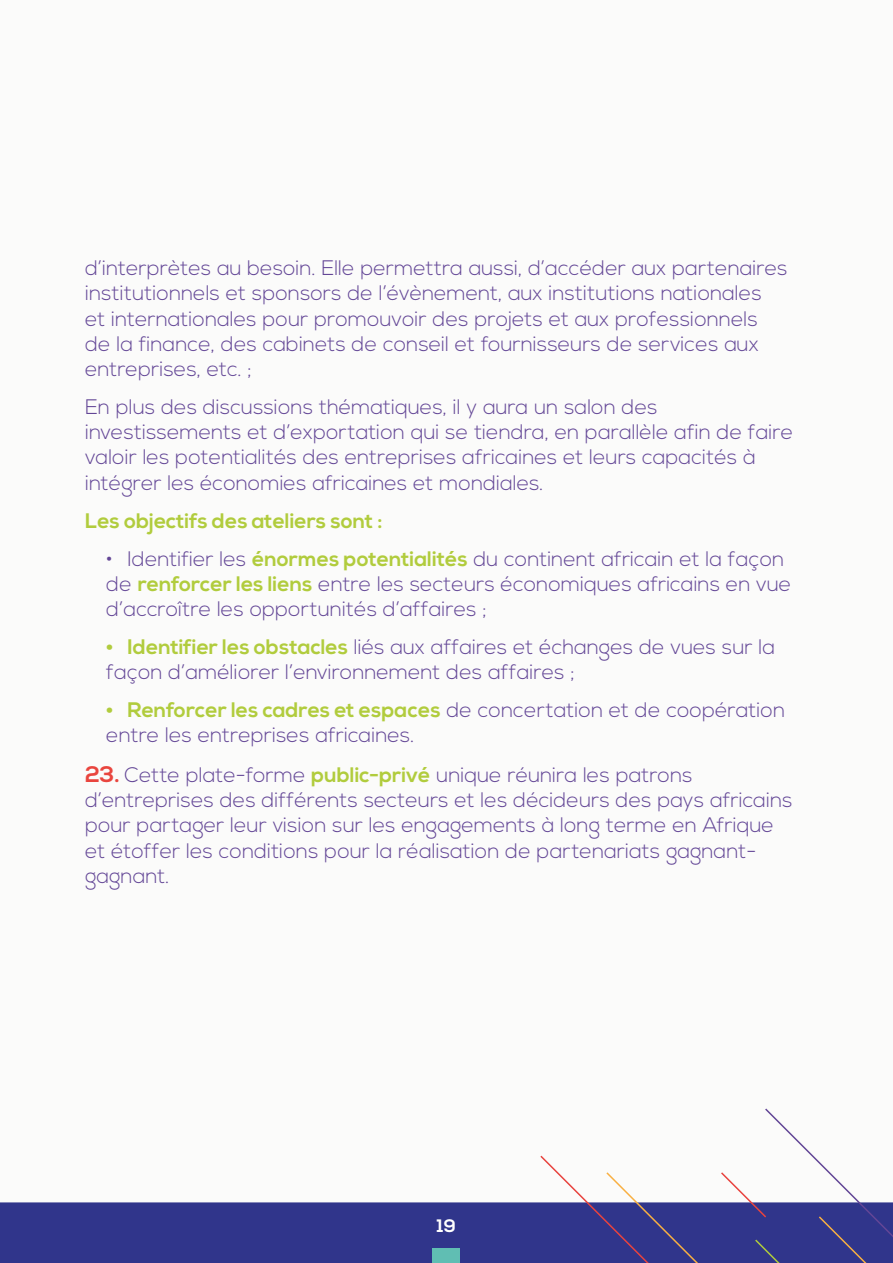
<style>
.page{position:relative;width:893px;height:1263px;background:#fbfbfa}
.page>*{position:absolute;margin:0;border:0;box-sizing:border-box;transform-origin:0 0}
.t1{font:300 21px/25.2px "Nexa";color:#634696}
.t2{font:700 21px "Nexa";color:#b1cc3d}
.t3{font:700 18px "Nexa";color:#fff}
.s1{font-weight:700;color:#b1cc3d}
.s2{font-weight:700;font-size:22.5px;color:#e9453e}
</style>
<div class="page">
<div style="left:0;top:1202px;width:539px;height:61px;background:#30358b"></div>
<svg style="left:539px;top:1108px;width:354px;height:155px"></svg>
<div style="left:433px;top:1248px;width:27px;height:15px;background:#60beb3"></div>
<p class="t1" style="left:85px;top:256px;width:704px">d’interprètes au besoin. Elle permettra aussi, d’accéder aux partenaires institutionnels et sponsors de l’évènement, aux institutions nationales<br>et internationales pour promouvoir des projets et aux professionnels de la finance, des cabinets de conseil et fournisseurs de services aux entreprises, etc. ;</p>
<p class="t1" style="left:85px;top:395px;width:710px">En plus des discussions thématiques, il y aura un salon des investissements et d’exportation qui se tiendra, en parallèle afin de faire valoir les potentialités des entreprises africaines et leurs capacités à intégrer les économies africaines et mondiales.</p>
<p class="t2" style="left:85px;top:508px;width:299px">Les objectifs des ateliers sont :</p>
<p class="t1" style="left:106px;top:547px;width:687px">• Identifier les <span class="s1">énormes potentialités</span> du continent africain et la façon de <span class="s1">renforcer les liens</span> entre les secteurs économiques africains en vue d’accroître les opportunités d’affaires ;</p>
<p class="t1" style="left:106px;top:635px;width:670px"><span class="s1">• Identifier les obstacles</span> liés aux affaires et échanges de vues sur la façon d’améliorer l’environnement des affaires ;</p>
<p class="t1" style="left:106px;top:698px;width:680px"><span class="s1">• Renforcer les cadres et espaces</span> de concertation et de coopération entre les entreprises africaines.</p>
<p class="t1" style="left:85px;top:763px;width:709px"><span class="s2">23.</span> Cette plate-forme <span class="s1">public-privé</span> unique réunira les patrons d’entreprises des différents secteurs et les décideurs des pays africains pour partager leur vision sur les engagements à long terme en Afrique et étoffer les conditions pour la réalisation de partenariats gagnant&shy;gagnant.</p>
<p class="t3" style="left:437px;top:1216px;width:21px">19</p>
</div>
